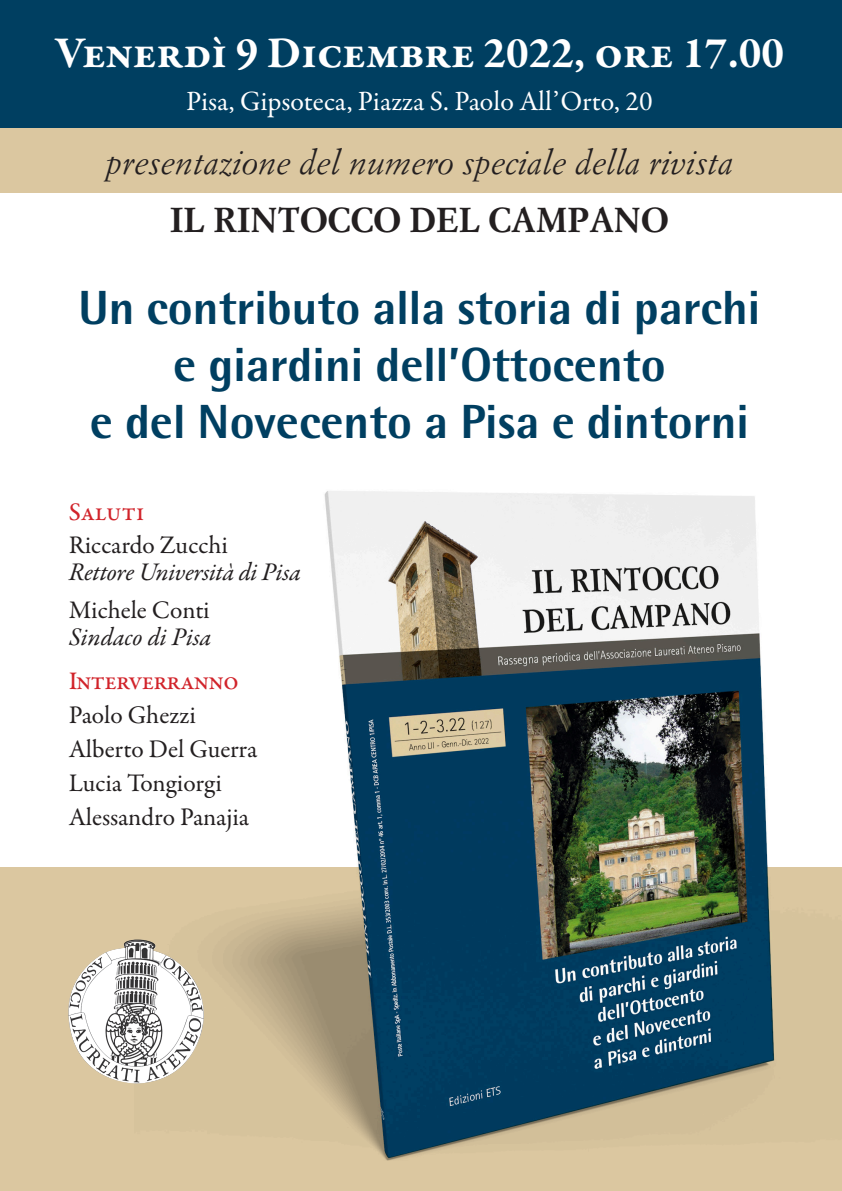
<style>
.page{position:relative;width:842px;height:1191px;background:#fff}
.page>*{position:absolute;margin:0;border:0;box-sizing:border-box;transform-origin:0 0}
.t1{font:800 48px "Rotis Semi Sans Std";color:#003f61}
.t2{font:700 45px "Garamond Premr Pro";color:#fff}
.Normale{font:italic 34px "Simoncini Garamond Std";color:#231f20}
.Normale-2{font:700 34px "Simoncini Garamond Std";color:#231f20}
.t3{font:28px "Garamond Premr Pro";color:#fff}
.t4{font:italic 25.5px/27px "Garamond Premr Pro";letter-spacing:-.01em;color:#231f20}
.t5{font:25.5px "Garamond Premr Pro";color:#231f20}
.t6{font:500 25.5px "Garamond Premr Pro";letter-spacing:-.025em;color:#d1232a}
.s1{font-style:normal}
</style>
<div class="page">
<div style="left:0;top:867px;width:842px;height:324px;background:#dbc7a0"></div>
<div style="left:0;top:117px;width:842px;height:76px;background:#dbc7a0"></div>
<div style="left:0;top:0;width:842px;height:128px;background:#003f61"></div>
<img style="left:135px;top:494px;width:640px;height:667px">
<img style="left:325px;top:491px;width:297px;height:666px">
<img style="left:91px;top:940px;width:42px;height:23px">
<p class="t2" style="left:55px;top:26px;width:731px">Venerdì 9 Dicembre 2022, ore 17.00</p>
<p class="t3" style="left:186px;top:84px;width:468px">Pisa, Gipsoteca, Piazza S. Paolo All’Orto, 20</p>
<p class="Normale" style="left:106px;top:141px;width:629px">presentazione del numero speciale della rivista</p>
<p class="Normale-2" style="left:170px;top:199px;width:500px">IL RINTOCCO DEL CAMPANO</p>
<p class="t1" style="left:78px;top:277px;width:683px">Un contributo alla storia di parchi</p>
<p class="t1" style="left:173px;top:334px;width:494px">e giardini dell’Ottocento</p>
<p class="t1" style="left:90px;top:391px;width:661px">e del Novecento a Pisa e dintorni</p>
<p class="t6" style="left:69px;top:497px;width:77px">Saluti</p>
<p class="t4" style="left:69px;top:533px;width:234px"><span class="s1">Riccardo Zucchi<br></span>Rettore Università di Pisa</p>
<p class="t4" style="left:69px;top:598px;width:144px"><span class="s1">Michele Conti<br></span>Sindaco di Pisa</p>
<p class="t6" style="left:69px;top:665px;width:172px">Interverranno</p>
<p class="t5" style="left:69px;top:699px;width:129px">Paolo Ghezzi</p>
<p class="t5" style="left:69px;top:733px;width:190px">Alberto Del Guerra</p>
<p class="t5" style="left:69px;top:768px;width:155px">Lucia Tongiorgi</p>
<p class="t5" style="left:69px;top:802px;width:182px">Alessandro Panajia</p>
</div>
